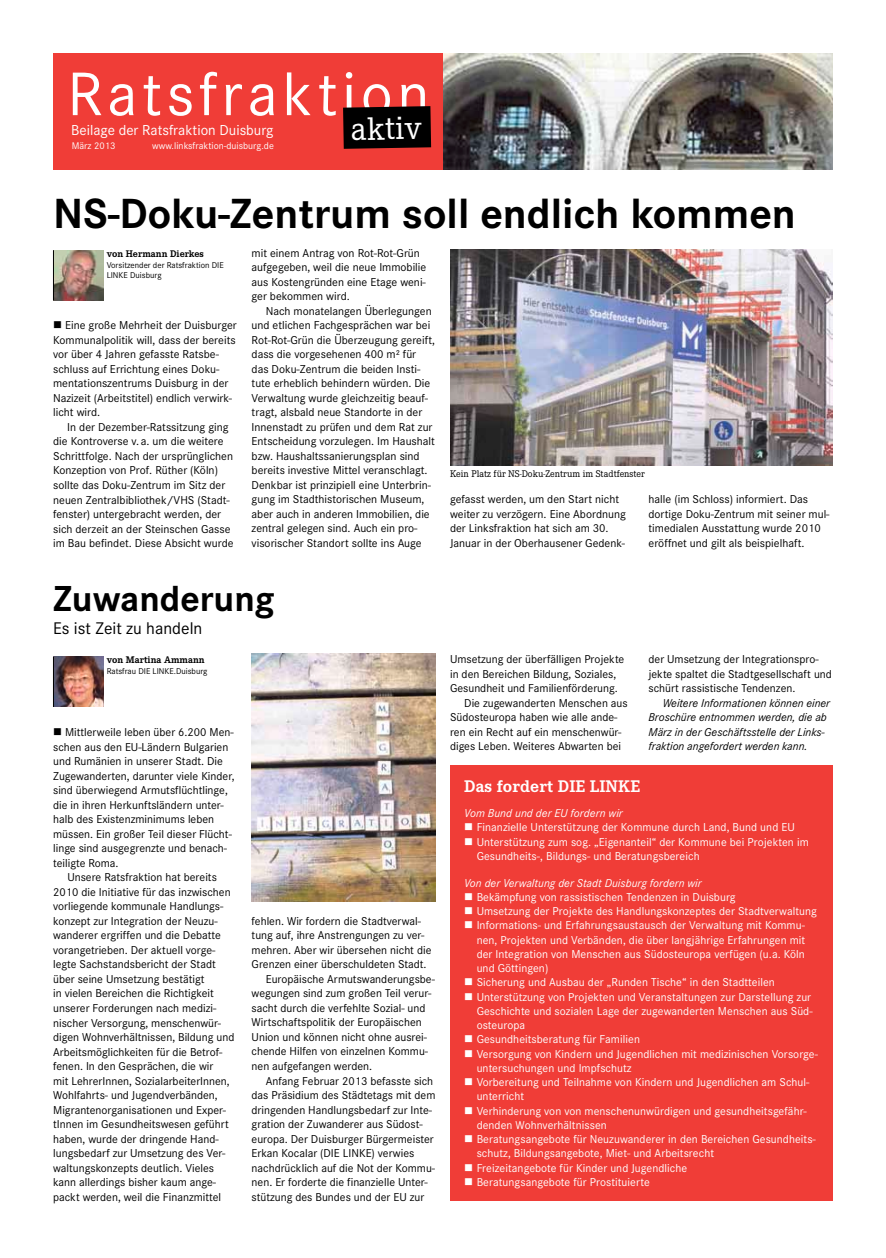
<style>
.page{position:relative;width:886px;height:1258px;background:#fff}
.page>*{position:absolute;margin:0;border:0;box-sizing:border-box;transform-origin:0 0}
.t1{font:63.75px "Corporate S";letter-spacing:.07em;color:#fff}
.t2{font:700 43.75px "Corporate S";color:#000}
.t3{font:700 37.5px "Corporate S";color:#000}
.t4{font:33.75px "Corporate E";color:#fff}
.t5{font:17.5px "Corporate S";color:#000}
.t6{font:700 17.5px "Corporate E";letter-spacing:.005em;color:#fff}
.t7{font:15px "Corporate S";color:#fff}
.t8{font:11.88px/14.5px "Corporate S";color:#000}
.t9{font:11.88px/14.2px "Corporate S";letter-spacing:.005em;color:#fff}
.t10{font:italic 11.88px/14.5px "Corporate S";color:#000}
.t11{font:italic 11.88px "Corporate S";letter-spacing:.005em;color:#fff}
.t12{font:10px "Corporate E";color:#000}
.t13{font:10px "Corporate S";color:#fff}
.t14{font:700 10px "Corporate E";color:#000}
.t15{font:8.75px/10.5px "Corporate S";color:#000}
</style>
<div class="page">
<div style="left:53px;top:53px;width:390px;height:116px;background:#f03d37"></div>
<svg style="left:343px;top:106px;width:88px;height:43px;background:#0b0202"></svg>
<img style="left:54px;top:250px;width:49px;height:50px">
<hr style="left:53px;top:250px;width:1px;height:50px;background:#000">
<img style="left:54px;top:657px;width:49px;height:50px">
<hr style="left:53px;top:657px;width:1px;height:50px;background:#000">
<img style="left:443px;top:53px;width:390px;height:116px">
<img style="left:450px;top:250px;width:383px;height:216px">
<div style="left:450px;top:765px;width:383px;height:436px;background:#f03d37"></div>
<img style="left:252px;top:653px;width:184px;height:249px">
<h1 class="t1" style="left:67px;top:58px;width:364px">Ratsfraktion</h1>
<p class="t7" style="left:71px;top:122px;width:204px">Beilage der Ratsfraktion Duisburg</p>
<h3 class="t4" style="left:351px;top:110px;width:72px;rotate:-1deg">aktiv</h3>
<p class="t13" style="left:72px;top:140px;width:45px">März 2013</p>
<p class="t13" style="left:152px;top:140px;width:123px">www.linksfraktion-duisburg.de</p>
<h2 class="t2" style="left:53px;top:188px;width:744px">NS-Doku-Zentrum soll endlich kommen</h2>
<p class="t14" style="left:107px;top:248px;width:99px">von Hermann Dierkes</p>
<p class="t15" style="left:107px;top:260px;width:119px">Vorsitzender der Ratsfraktion DIE<br>LINKE Duisburg</p>
<p class="t8" style="left:53px;top:318px;width:185px">■ Eine große Mehrheit der Duisburger Kommunalpolitik will, dass der bereits vor über 4 Jahren gefasste Ratsbe&shy;schluss auf Errichtung eines Doku&shy;mentationszentrums Duisburg in der Nazizeit (Arbeitstitel) endlich verwirk&shy;licht wird.</p>
<p class="t8" style="left:53px;top:420px;width:182px;text-indent:14px">In der Dezember-Ratssitzung ging die Kontroverse v. a. um die weitere Schrittfolge. Nach der ursprünglichen Konzeption von Prof. Rüther (Köln) sollte das Doku-Zentrum im Sitz der neuen Zentralbibliothek/VHS (Stadt&shy;fenster) untergebracht werden, der sich derzeit an der Steinschen Gasse im Bau befindet. Diese Absicht wurde</p>
<p class="t8" style="left:252px;top:245px;width:176px">mit einem Antrag von Rot-Rot-Grün aufgegeben, weil die neue Immobilie aus Kostengründen eine Etage weni&shy;ger bekommen wird.</p>
<p class="t8" style="left:252px;top:303px;width:185px;text-indent:14px">Nach monatelangen Überlegungen und etlichen Fachgesprächen war bei Rot-Rot-Grün die Überzeugung gereift, dass die vorgesehenen 400 m² für das Doku-Zentrum die beiden Insti&shy;tute erheblich behindern würden. Die Verwaltung wurde gleichzeitig beauf&shy;tragt, alsbald neue Standorte in der Innenstadt zu prüfen und dem Rat zur Entscheidung vorzulegen. Im Haushalt bzw. Haushaltssanierungsplan sind bereits investive Mittel veranschlagt.<br>Denkbar ist prinzipiell eine Unterbrin&shy;gung im Stadthistorischen Museum, aber auch in anderen Immobilien, die zentral gelegen sind. Auch ein pro&shy;visorischer Standort sollte ins Auge</p>
<h3 class="t3" style="left:53px;top:577px;width:223px">Zuwanderung</h3>
<h3 class="t5" style="left:53px;top:619px;width:151px">Es ist Zeit zu handeln</h3>
<p class="t14" style="left:107px;top:654px;width:100px">von Martina Ammann</p>
<p class="t15" style="left:107px;top:666px;width:102px">Ratsfrau DIE LINKE.Duisburg</p>
<p class="t8" style="left:53px;top:725px;width:183px">■ Mittlerweile leben über 6.200 Men&shy;schen aus den EU-Ländern Bulgarien und Rumänien in unserer Stadt. Die Zugewanderten, darunter viele Kinder, sind überwiegend Armutsflüchtlinge, die in ihren Herkunftsländern unter&shy;halb des Existenzminimums leben müssen. Ein großer Teil dieser Flücht&shy;linge sind ausgegrenzte und benach&shy;teiligte Roma.</p>
<p class="t8" style="left:53px;top:870px;width:183px;text-indent:14px">Unsere Ratsfraktion hat bereits 2010 die Initiative für das inzwischen vorliegende kommunale Handlungs&shy;konzept zur Integration der Neuzu&shy;wanderer ergriffen und die Debatte vorangetrieben. Der aktuell vorge&shy;legte Sachstandsbericht der Stadt über seine Umsetzung bestätigt<br>in vielen Bereichen die Richtigkeit unserer Forderungen nach medizi&shy;nischer Versorgung, menschenwür&shy;digen Wohnverhältnissen, Bildung und Arbeitsmöglichkeiten für die Betrof&shy;fenen. In den Gesprächen, die wir<br>mit LehrerInnen, SozialarbeiterInnen, Wohlfahrts- und Jugendverbänden, Migrantenorganisationen und Exper&shy;tInnen im Gesundheitswesen geführt haben, wurde der dringende Hand&shy;lungsbedarf zur Umsetzung des Ver&shy;waltungskonzepts deutlich. Vieles kann allerdings bisher kaum ange&shy;packt werden, weil die Finanzmittel</p>
<p class="t8" style="left:252px;top:914px;width:171px">fehlen. Wir fordern die Stadtverwal-</p>
<p class="t8" style="left:252px;top:928px;width:174px">tung auf, ihre Anstrengungen zu ver-</p>
<p class="t8" style="left:252px;top:943px;width:181px">mehren. Aber wir übersehen nicht die</p>
<p class="t8" style="left:252px;top:957px;width:176px">Grenzen einer überschuldeten Stadt.</p>
<p class="t8" style="left:266px;top:972px;width:171px">Europäische Armutswanderungsbe-</p>
<p class="t8" style="left:252px;top:986px;width:181px">wegungen sind zum großen Teil verur-</p>
<p class="t8" style="left:252px;top:1001px;width:175px">sacht durch die verfehlte Sozial- und</p>
<p class="t8" style="left:252px;top:1015px;width:172px">Wirtschaftspolitik der Europäischen</p>
<p class="t8" style="left:252px;top:1030px;width:177px">Union und können nicht ohne ausrei-</p>
<p class="t8" style="left:252px;top:1044px;width:178px">chende Hilfen von einzelnen Kommu-</p>
<p class="t8" style="left:252px;top:1059px;width:122px">nen aufgefangen werden.</p>
<p class="t8" style="left:266px;top:1073px;width:169px">Anfang Februar 2013 befasste sich</p>
<p class="t8" style="left:252px;top:1088px;width:185px">das Präsidium des Städtetags mit dem</p>
<p class="t8" style="left:252px;top:1102px;width:182px">dringenden Handlungsbedarf zur Inte-</p>
<p class="t8" style="left:252px;top:1117px;width:173px">gration der Zuwanderer aus Südost-</p>
<p class="t8" style="left:252px;top:1131px;width:184px">europa. Der Duisburger Bürgermeister</p>
<p class="t8" style="left:252px;top:1146px;width:164px">Erkan Kocalar (DIE LINKE) verwies</p>
<p class="t8" style="left:252px;top:1160px;width:185px">nachdrücklich auf die Not der Kommu-</p>
<p class="t8" style="left:252px;top:1175px;width:178px">nen. Er forderte die finanzielle Unter-</p>
<p class="t8" style="left:252px;top:1189px;width:174px">stützung des Bundes und der EU zur</p>
<p class="t12" style="left:450px;top:468px;width:196px">Kein Platz für NS-Doku-Zentrum im Stadtfenster</p>
<p class="t8" style="left:450px;top:492px;width:177px">gefasst werden, um den Start nicht weiter zu verzögern. Eine Abordnung der Linksfraktion hat sich am 30.<br>Januar in der Oberhausener Gedenk-</p>
<p class="t8" style="left:648px;top:492px;width:183px">halle (im Schloss) informiert. Das dortige Doku-Zentrum mit seiner mul&shy;timedialen Ausstattung wurde 2010 eröffnet und gilt als beispielhaft.</p>
<p class="t8" style="left:450px;top:652px;width:176px">Umsetzung der überfälligen Projekte</p>
<p class="t8" style="left:450px;top:667px;width:168px">in den Bereichen Bildung, Soziales,</p>
<p class="t8" style="left:450px;top:681px;width:169px">Gesundheit und Familienförderung.</p>
<p class="t8" style="left:464px;top:696px;width:165px">Die zugewanderten Menschen aus</p>
<p class="t8" style="left:450px;top:710px;width:169px">Südosteuropa haben wie alle ande-</p>
<p class="t8" style="left:450px;top:725px;width:173px">ren ein Recht auf ein menschenwür-</p>
<p class="t8" style="left:450px;top:739px;width:173px">diges Leben. Weiteres Abwarten bei</p>
<p class="t8" style="left:648px;top:652px;width:185px">der Umsetzung der Integrationspro&shy;jekte spaltet die Stadtgesellschaft und schürt rassistische Tendenzen.</p>
<p class="t10" style="left:648px;top:696px;width:183px;text-indent:14px">Weitere Informationen können einer Broschüre entnommen werden, die ab März in der Geschäftsstelle der Links&shy;fraktion angefordert werden kann.</p>
<h3 class="t6" style="left:464px;top:776px;width:177px">Das fordert DIE LINKE</h3>
<p class="t11" style="left:464px;top:806px;width:160px">Vom Bund und der EU fordern wir</p>
<p class="t9" style="left:464px;top:820px;width:332px">■ Finanzielle Unterstützung der Kommune durch Land, Bund und EU</p>
<p class="t9" style="left:477px;top:835px;width:334px;text-indent:-12px">■ Unterstützung zum sog. „Eigenanteil“ der Kommune bei Projekten im<br>Gesundheits-, Bildungs- und Beratungsbereich</p>
<p class="t11" style="left:464px;top:876px;width:239px">Von der Verwaltung der Stadt Duisburg fordern wir</p>
<p class="t9" style="left:464px;top:890px;width:273px">■ Bekämpfung von rassistischen Tendenzen in Duisburg</p>
<p class="t9" style="left:464px;top:904px;width:354px">■ Umsetzung der Projekte des Handlungskonzeptes der Stadtverwaltung</p>
<p class="t9" style="left:477px;top:918px;width:330px;text-align:justify;text-indent:-12px">■ Informations- und Erfahrungsaustausch der Verwaltung mit Kommu&shy;nen, Projekten und Verbänden, die über langjährige Erfahrungen mit der Integration von Menschen aus Südosteuropa verfügen (u.a. Köln und Göttingen)</p>
<p class="t9" style="left:464px;top:975px;width:312px">■ Sicherung und Ausbau der „Runden Tische“ in den Stadtteilen</p>
<p class="t9" style="left:477px;top:990px;width:337px;text-indent:-12px">■ Unterstützung von Projekten und Veranstaltungen zur Darstellung zur<br>Geschichte und sozialen Lage der zugewanderten Menschen aus Süd&shy;osteuropa</p>
<p class="t9" style="left:464px;top:1032px;width:177px">■ Gesundheitsberatung für Familien</p>
<p class="t9" style="left:477px;top:1047px;width:343px;text-indent:-12px">■ Versorgung von Kindern und Jugendlichen mit medizinischen Vorsorge&shy;untersuchungen und Impfschutz</p>
<p class="t9" style="left:477px;top:1075px;width:334px;text-indent:-12px">■ Vorbereitung und Teilnahme von Kindern und Jugendlichen am Schul&shy;unterricht</p>
<p class="t9" style="left:477px;top:1104px;width:331px;text-indent:-12px">■ Verhinderung von von menschenunwürdigen und gesundheitsgefähr&shy;denden Wohnverhältnissen</p>
<p class="t9" style="left:477px;top:1132px;width:341px;text-indent:-12px">■ Beratungsangebote für Neuzuwanderer in den Bereichen Gesundheits&shy;schutz, Bildungsangebote, Miet- und Arbeitsrecht</p>
<p class="t9" style="left:464px;top:1161px;width:224px">■ Freizeitangebote für Kinder und Jugendliche</p>
<p class="t9" style="left:464px;top:1175px;width:187px">■ Beratungsangebote für Prostituierte</p>
</div>
